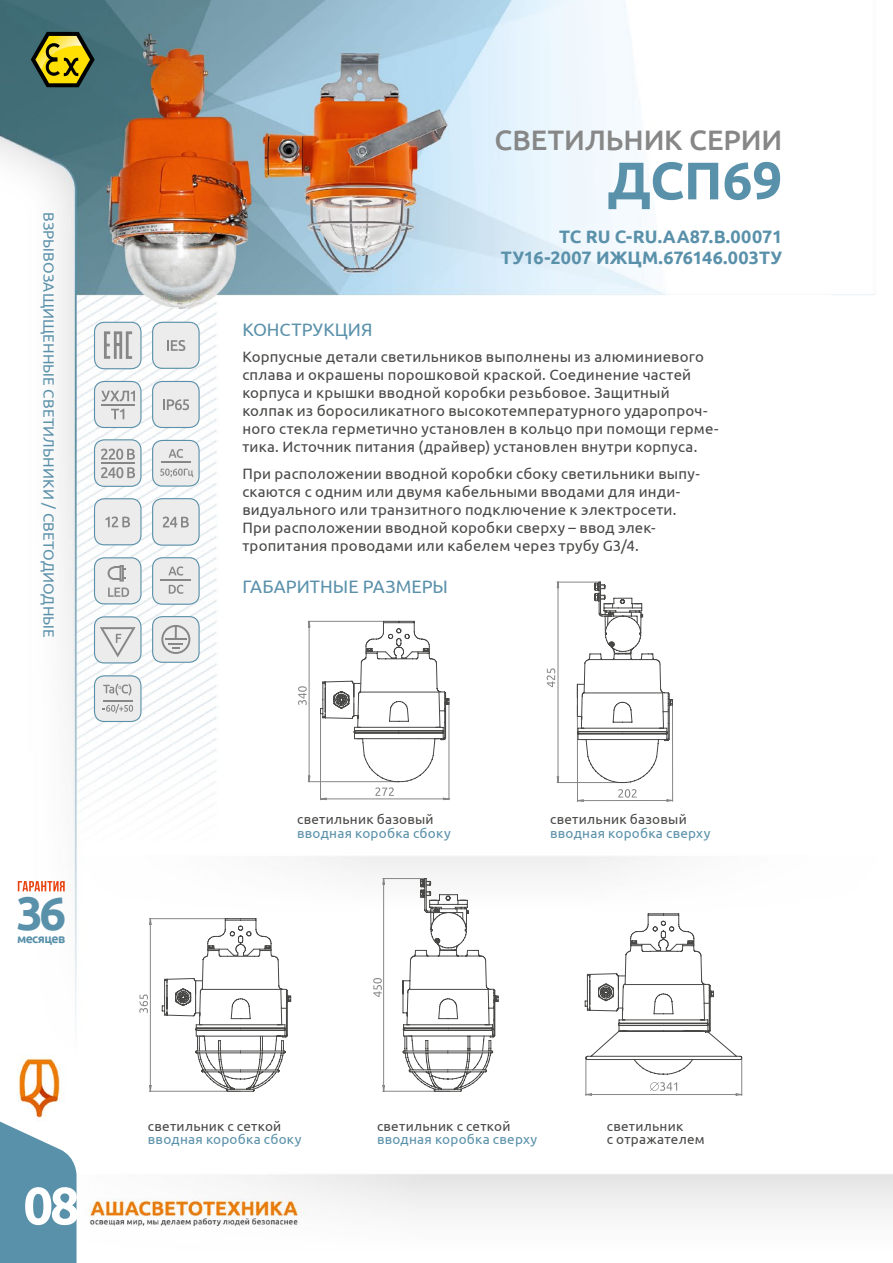
<style>
.page{position:relative;width:893px;height:1263px;background:#fff}
.page>*{position:absolute;margin:0;border:0;box-sizing:border-box;transform-origin:0 0}
.t1{font:700 52.8px "Ubuntu";letter-spacing:-.005em;color:#5a91aa}
.t2{font:700 52.5px "Ubuntu";color:#fff}
.t3{font:700 47.25px "Ubuntu";color:#5a91aa}
.t4{font:500 28.2px "Ubuntu";letter-spacing:-.005em;color:#868786}
.t5{font:700 18px/21px "Ubuntu";color:#5a91aa;text-align:right}
.t6{font:18px "Ubuntu";letter-spacing:.005em;color:#5a91aa}
.t7{font:15px/18px "Ubuntu";letter-spacing:.015em;color:#484847}
.t8{font:15px "Ubuntu";letter-spacing:.01em;color:#5a91aa}
.t9{font:13.5px/13.5px "Ubuntu";letter-spacing:.02em;color:#484847}
.t10{font:13.5px "Ubuntu";letter-spacing:.02em;color:#5a91aa}
.t11{font:700 12.3px "Ubuntu";letter-spacing:-.05em;color:#5a91aa}
</style>
<div class="page">
<img style="left:0;top:0;width:893px;height:1227px">
<svg style="left:0;top:1072px;width:77px;height:191px"></svg>
<svg style="left:18px;top:881px;width:47px;height:10px"></svg>
<svg style="left:31px;top:32px;width:64px;height:55px;background:#86842a"></svg>
<svg style="left:298px;top:581px;width:181px;height:221px"></svg>
<svg style="left:531px;top:581px;width:172px;height:221px"></svg>
<svg style="left:579px;top:883px;width:163px;height:216px"></svg>
<svg style="left:363px;top:878px;width:145px;height:221px"></svg>
<svg style="left:126px;top:1092px;width:212px;height:7px"></svg>
<svg style="left:126px;top:878px;width:212px;height:214px"></svg>
<svg style="left:152px;top:557px;width:48px;height:48px;background:#e1e2e2"></svg>
<div style="left:152px;top:557px;width:48px;height:48px;border:1px solid #5a91aa;border-radius:10px"></div>
<svg style="left:152px;top:498px;width:48px;height:48px;background:#e4e5e5"></svg>
<div style="left:152px;top:498px;width:48px;height:48px;border:1px solid #5a91aa;border-radius:10px"></div>
<svg style="left:152px;top:616px;width:47px;height:47px;background:#dcdcdd"></svg>
<div style="left:152px;top:616px;width:48px;height:47px;border:1px solid #5a91aa;border-radius:10px"></div>
<svg style="left:152px;top:322px;width:47px;height:47px;background:#e5e5e6"></svg>
<div style="left:152px;top:322px;width:48px;height:47px;border:1px solid #5a91aa;border-radius:10px"></div>
<svg style="left:152px;top:381px;width:47px;height:47px;background:#e3e4e4"></svg>
<div style="left:152px;top:381px;width:48px;height:47px;border:1px solid #5a91aa;border-radius:10px"></div>
<svg style="left:94px;top:616px;width:47px;height:47px;background:#dfe0e0"></svg>
<div style="left:94px;top:616px;width:48px;height:47px;border:1px solid #5a91aa;border-radius:10px"></div>
<svg style="left:94px;top:439px;width:48px;height:48px;background:#d6d7d7"></svg>
<div style="left:94px;top:439px;width:48px;height:48px;border:1px solid #5a91aa;border-radius:10px"></div>
<svg style="left:152px;top:440px;width:47px;height:47px;background:#e2e2e3"></svg>
<hr style="left:161px;top:461px;width:30px;height:2px;background:#868786">
<div style="left:152px;top:440px;width:48px;height:47px;border:1px solid #5a91aa;border-radius:10px"></div>
<svg style="left:94px;top:675px;width:47px;height:47px;background:#dddede"></svg>
<div style="left:94px;top:675px;width:48px;height:47px;border:1px solid #5a91aa;border-radius:10px"></div>
<svg style="left:94px;top:557px;width:47px;height:47px;background:#dedfdf"></svg>
<div style="left:94px;top:557px;width:48px;height:47px;border:1px solid #5a91aa;border-radius:10px"></div>
<svg style="left:94px;top:498px;width:47px;height:47px;background:#e4e5e5"></svg>
<div style="left:94px;top:498px;width:48px;height:47px;border:1px solid #5a91aa;border-radius:10px"></div>
<svg style="left:94px;top:381px;width:47px;height:47px;background:#dcdddd"></svg>
<div style="left:94px;top:381px;width:48px;height:47px;border:1px solid #5a91aa;border-radius:10px"></div>
<svg style="left:94px;top:322px;width:48px;height:47px;background:#d7d8d8"></svg>
<div style="left:94px;top:322px;width:48px;height:47px;border:1px solid #5a91aa;border-radius:10px"></div>
<p class="t8" style="left:58px;top:212px;width:427px;rotate:90deg">ВЗРЫВОЗАЩИЩЕННЫЕ СВЕТИЛЬНИКИ / СВЕТОДИОДНЫЕ</p>
<h3 class="t3" style="left:16px;top:884px;width:51px">36</h3>
<p class="t11" style="left:17px;top:931px;width:50px">месяцев</p>
<h2 class="t2" style="left:23px;top:1174px;width:58px">08</h2>
<h3 class="t4" style="left:495px;top:122px;width:289px">СВЕТИЛЬНИК СЕРИИ</h3>
<h1 class="t1" style="left:607px;top:149px;width:176px">ДСП69</h1>
<p class="t5" style="left:501px;top:226px;width:283px">TC RU C-RU.AA87.В.00071<br>ТУ16-2007 ИЖЦМ.676146.003ТУ</p>
<p class="t6" style="left:242px;top:318px;width:129px">КОНСТРУКЦИЯ</p>
<p class="t7" style="left:242px;top:347px;width:478px">Корпусные детали светильников выполнены из алюминиевого сплава и окрашены порошковой краской. Соединение частей корпуса и крышки вводной коробки резьбовое. Защитный колпак из боросиликатного высокотемпературного ударопроч&shy;ного стекла герметично установлен в кольцо при помощи герме&shy;тика. Источник питания (драйвер) установлен внутри корпуса.</p>
<p class="t7" style="left:242px;top:464px;width:459px">П ри расположении вводной коробки сбоку светильники выпу&shy;скаются с одним или двумя кабельными вводами для инди&shy;видуального или транзитного подключение к электросети.<br>П ри расположении вводной коробки сверху – ввод элек&shy;тропитания проводами или кабелем через трубу G3/4.</p>
<p class="t6" style="left:242px;top:576px;width:207px">ГАБАРИТНЫЕ РАЗМЕРЫ</p>
<p class="t9" style="left:297px;top:812px;width:138px">светильник базовый</p>
<p class="t10" style="left:297px;top:825px;width:155px">вводная коробка сбоку</p>
<p class="t9" style="left:550px;top:812px;width:138px">светильник базовый</p>
<p class="t10" style="left:550px;top:825px;width:162px">вводная коробка сверху</p>
<p class="t9" style="left:148px;top:1119px;width:135px">светильник с сеткой</p>
<p class="t10" style="left:148px;top:1131px;width:155px">вводная коробка сбоку</p>
<p class="t9" style="left:377px;top:1119px;width:135px">светильник с сеткой</p>
<p class="t10" style="left:377px;top:1131px;width:162px">вводная коробка сверху</p>
<p class="t9" style="left:607px;top:1119px;width:99px">светильник<br>с отражателем</p>
</div>
